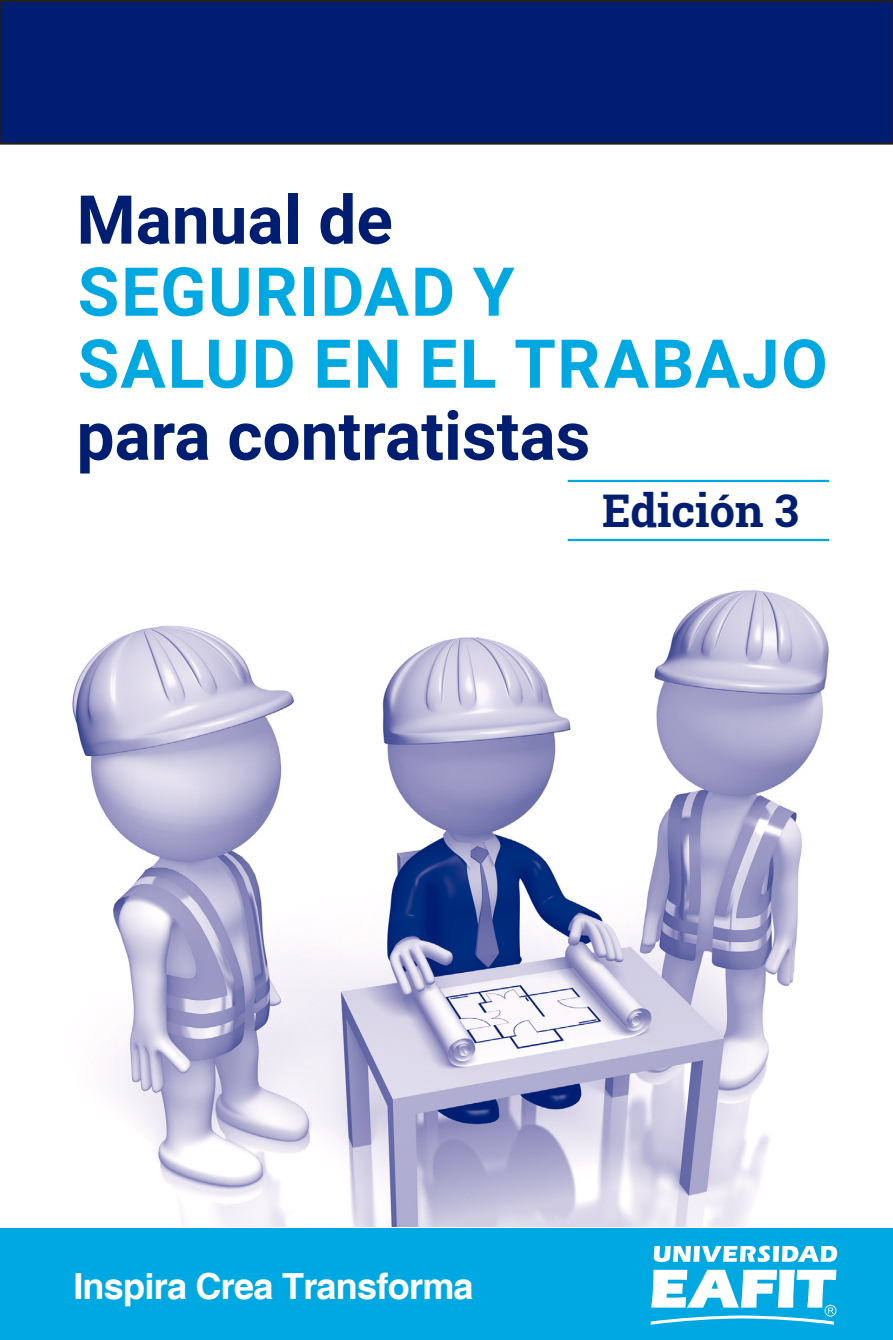
<style>
.page{position:relative;width:893px;height:1340px;background:#fff}
.page>*{position:absolute;margin:0;border:0;box-sizing:border-box;transform-origin:0 0}
.t1{font:700 67.5px "Roboto";letter-spacing:.025em;color:#00a8e2}
.t2{font:700 67.5px "Roboto";color:#001e71}
.t3{font:700 45px "Roboto Slab";color:#001e71}
.t4{font:700 36px "Helvetica";letter-spacing:-.02em;color:#fff}
</style>
<div class="page">
<img style="left:72px;top:590px;width:757px;height:636px">
<div style="left:0;top:0;width:893px;height:145px;background:#001e71"></div>
<div style="left:0;top:1228px;width:893px;height:111px;background:#00a8e2"></div>
<hr style="left:568px;top:480px;width:261px;height:2px;background:#00a8e2">
<hr style="left:568px;top:539px;width:261px;height:2px;background:#00a8e2">
<svg style="left:651px;top:1269px;width:185px;height:55px"></svg>
<svg style="left:654px;top:1245px;width:183px;height:17px"></svg>
<p class="t2" style="left:77px;top:172px;width:318px">Manual de</p>
<p class="t1" style="left:78px;top:244px;width:438px">SEGURIDAD Y</p>
<p class="t1" style="left:78px;top:316px;width:751px">SALUD EN EL TRABAJO</p>
<p class="t2" style="left:77px;top:388px;width:515px">para contratistas</p>
<p class="t3" style="left:602px;top:480px;width:198px">Edición 3</p>
<p class="t4" style="left:73px;top:1264px;width:402px">Inspira Crea Transforma</p>
</div>
